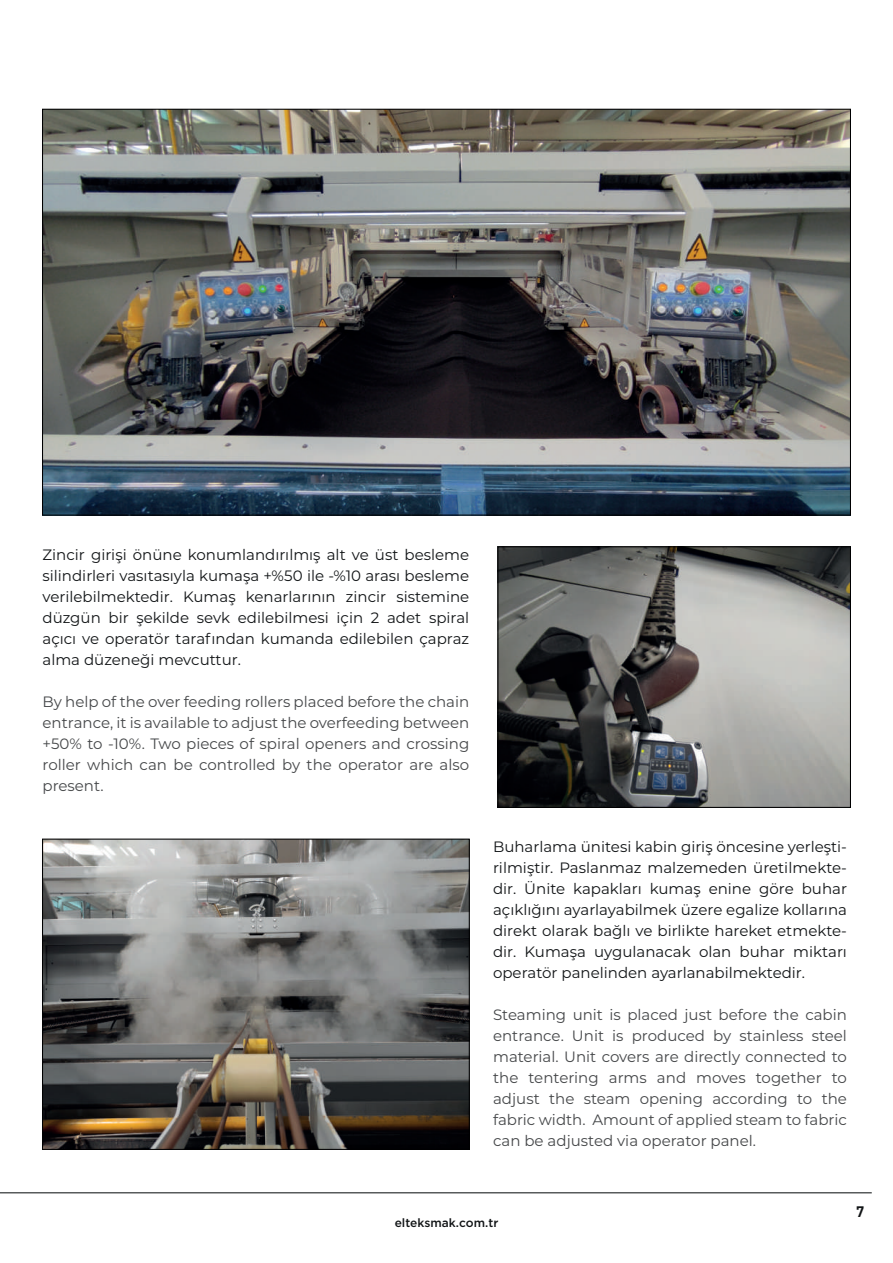
<style>
.page{position:relative;width:893px;height:1263px;background:#fff}
.page>*{position:absolute;margin:0;border:0;box-sizing:border-box;transform-origin:0 0}
.t1{font:15px/21px "Montserrat";color:#111416;text-align:justify}
.t2{font:15px/21px "Montserrat";color:#454749;text-align:justify}
.t3{font:700 15px "DIN Bek";color:#111416}
.t4{font:12px "Gotham TR Medium";color:#111416}
</style>
<div class="page">
<hr style="left:0;top:1192px;width:872px;height:1px;background:#111516">
<img style="left:44px;top:111px;width:805px;height:403px">
<img style="left:44px;top:840px;width:424px;height:308px">
<div style="left:42px;top:838px;width:428px;height:312px;border:1px solid #000001"></div>
<img style="left:499px;top:548px;width:350px;height:258px">
<div style="left:497px;top:546px;width:354px;height:262px;border:1px solid #000001"></div>
<p class="t1" style="left:43px;top:543px;width:428px">Zincir girişi önüne konumlandırılmış alt ve üst besleme silindirleri vasıtasıyla kumaşa +%50 ile -%10 arası besleme verilebilmektedir. Kumaş kenarlarının zincir sistemine düzgün bir şekilde sevk edilebilmesi için 2 adet spiral açıcı ve operatör tarafından kumanda edilebilen çapraz alma düzeneği mevcuttur.</p>
<p class="t2" style="left:43px;top:690px;width:428px">By help of the over feeding rollers placed before the chain entrance, it is available to adjust the overfeeding between +50% to -10%. Two pieces of spiral openers and crossing roller which can be controlled by the operator are also present.</p>
<p class="t1" style="left:493px;top:836px;width:355px">Buharlama ünitesi kabin giriş öncesine yerleşti&shy;rilmiştir. Paslanmaz malzemeden üretilmekte&shy;dir. Ünite kapakları kumaş enine göre buhar açıklığını ayarlayabilmek üzere egalize kollarına direkt olarak bağlı ve birlikte hareket etmekte&shy;dir. Kumaşa uygulanacak olan buhar miktarı operatör panelinden ayarlanabilmektedir.</p>
<p class="t2" style="left:493px;top:1004px;width:355px">Steaming unit is placed just before the cabin entrance. Unit is produced by stainless steel material. Unit covers are directly connected to the tentering arms and moves together to adjust the steam opening according to the fabric width. Amount of applied steam to fabric can be adjusted via operator panel.</p>
<p class="t4" style="left:395px;top:1216px;width:105px">elteksmak.com.tr</p>
<p class="t3" style="left:856px;top:1202px;width:10px">7</p>
</div>
